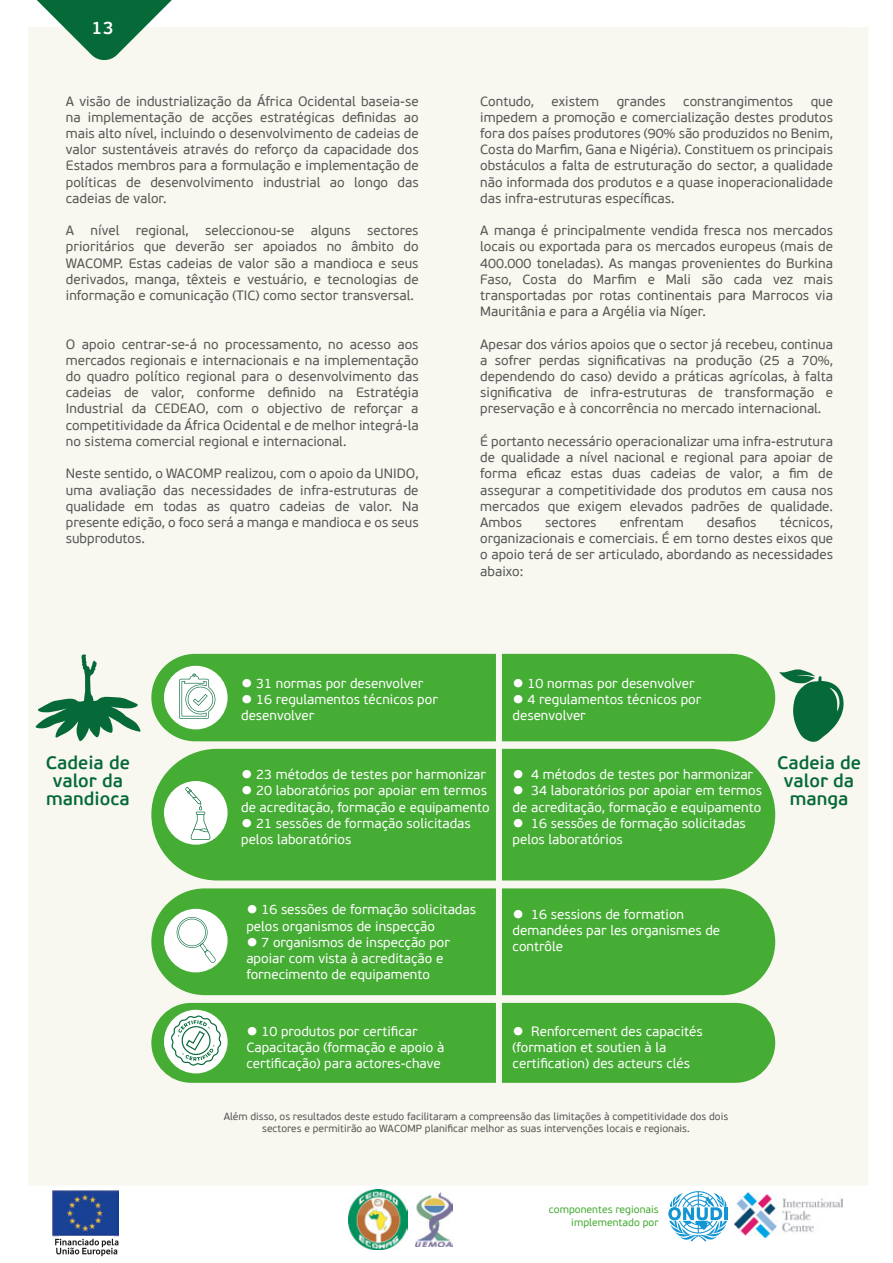
<style>
.page{position:relative;width:893px;height:1263px;background:#fff}
.page>*{position:absolute;margin:0;border:0;box-sizing:border-box;transform-origin:0 0}
.t1{font:600 18.45px/18px "PF Beau Sans Pro";color:#056938;text-align:center}
.t2{font:600 18px "PF Beau Sans Pro";color:#fff}
.t3{font:13.5px/16.2px "PF Beau Sans Pro";color:#575756;text-align:justify}
.t4{font:13.5px/16.2px "PF Beau Sans Pro";color:#fff}
.t5{font:10.5px/12.6px "PF Beau Sans Pro";color:#45ac34;text-align:right}
.t6{font:10.35px/12.5px "PF Beau Sans Pro";color:#575756;text-align:center}
</style>
<div class="page">
<div style="left:29px;top:27px;width:839px;height:1158px;background:#f8f7f0"></div>
<svg style="left:29px;top:0;width:165px;height:62px"></svg>
<div style="left:151px;top:749px;width:624px;height:131px;background:#45ac34;border-radius:66px"></div>
<div style="left:151px;top:654px;width:624px;height:87px;background:#45ac34;border-radius:44px"></div>
<div style="left:151px;top:888px;width:624px;height:107px;background:#45ac34;border-radius:53px"></div>
<div style="left:151px;top:1003px;width:624px;height:80px;background:#45ac34;border-radius:40px"></div>
<div style="left:164px;top:781px;width:64px;height:64px;background:#fff;border-radius:50%"></div>
<svg style="left:185px;top:787px;width:26px;height:53px"></svg>
<div style="left:164px;top:1010px;width:64px;height:63px;background:#fff;border-radius:50%"></div>
<svg style="left:171px;top:1015px;width:50px;height:51px"></svg>
<div style="left:164px;top:909px;width:64px;height:63px;background:#fff;border-radius:50%"></div>
<svg style="left:177px;top:917px;width:39px;height:46px"></svg>
<div style="left:164px;top:666px;width:64px;height:63px;background:#fff;border-radius:50%"></div>
<svg style="left:179px;top:673px;width:36px;height:46px"></svg>
<div style="left:496px;top:644px;width:6px;height:448px;background:#f8f7f0"></div>
<svg style="left:779px;top:669px;width:66px;height:73px"></svg>
<svg style="left:35px;top:654px;width:106px;height:87px"></svg>
<img style="left:415px;top:1193px;width:37px;height:54px">
<img style="left:348px;top:1190px;width:59px;height:60px">
<img style="left:53px;top:1191px;width:66px;height:53px">
<div style="left:59px;top:1236px;width:54px;height:7px;background:#fff"></div>
<svg style="left:55px;top:1239px;width:63px;height:17px"></svg>
<img style="left:734px;top:1193px;width:108px;height:44px">
<svg style="left:668px;top:1191px;width:59px;height:50px"></svg>
<h2 class="t2" style="left:92px;top:17px;width:24px">13</h2>
<p class="t3" style="left:66px;top:93px;width:354px">A visão de industrialização da África Ocidental baseia-se na implementação de acções estratégicas definidas ao mais alto nível, incluindo o desenvolvimento de cadeias de valor sustentáveis através do reforço da capacidade dos Estados membros para a formulação e implementação de políticas de desenvolvimento industrial ao longo das cadeias de valor.</p>
<p class="t3" style="left:66px;top:223px;width:354px">A nível regional, seleccionou-se alguns sectores prioritários que deverão ser apoiados no âmbito do WACOMP. Estas cadeias de valor são a mandioca e seus derivados, manga, têxteis e vestuário, e tecnologias de informação e comunicação (TIC) como sector transversal.</p>
<p class="t3" style="left:66px;top:336px;width:354px">O apoio centrar-se-á no processamento, no acesso aos mercados regionais e internacionais e na implementação do quadro político regional para o desenvolvimento das cadeias de valor, conforme definido na Estratégia Industrial da CEDEAO, com o objectivo de reforçar a competitividade da África Ocidental e de melhor integrá-la no sistema comercial regional e internacional.</p>
<p class="t3" style="left:66px;top:466px;width:354px">Neste sentido, o WACOMP realizou, com o apoio da UNIDO, uma avaliação das necessidades de infra-estruturas de qualidade em todas as quatro cadeias de valor. Na presente edição, o foco será a manga e mandioca e os seus subprodutos.</p>
<p class="t4" style="left:241px;top:675px;width:184px">● 31 normas por desenvolver</p>
<p class="t4" style="left:241px;top:692px;width:198px">● 16 regulamentos técnicos por desenvolver</p>
<p class="t3" style="left:480px;top:93px;width:55px">Contudo,</p>
<p class="t3" style="left:552px;top:93px;width:49px">existem</p>
<p class="t3" style="left:617px;top:93px;width:51px">grandes</p>
<p class="t3" style="left:683px;top:93px;width:111px">constrangimentos</p>
<p class="t3" style="left:480px;top:93px;width:354px;text-indent:330px">que impedem a promoção e comercialização destes produtos fora dos países produtores (90% são produzidos no Benim, Costa do Marfim, Gana e Nigéria). Constituem os principais obstáculos a falta de estruturação do sector, a qualidade não informada dos produtos e a quase inoperacionalidade das infra-estruturas específicas.</p>
<p class="t3" style="left:480px;top:223px;width:354px">A manga é principalmente vendida fresca nos mercados locais ou exportada para os mercados europeus (mais de 400.000 toneladas). As mangas provenientes do Burkina Faso, Costa do Marfim e Mali são cada vez mais transportadas por rotas continentais para Marrocos via Mauritânia e para a Argélia via Níger.</p>
<p class="t3" style="left:480px;top:336px;width:354px">Apesar dos vários apoios que o sector já recebeu, continua a sofrer perdas significativas na produção (25 a 70%, dependendo do caso) devido a práticas agrícolas, à falta significativa de infra-estruturas de transformação e preservação e à concorrência no mercado internacional.</p>
<p class="t3" style="left:480px;top:433px;width:354px">É portanto necessário operacionalizar uma infra-estrutura de qualidade a nível nacional e regional para apoiar de forma eficaz estas duas cadeias de valor, a fim de assegurar a competitividade dos produtos em causa nos mercados que exigem elevados padrões de qualidade.<br>Ambos</p>
<p class="t3" style="left:480px;top:514px;width:354px;text-indent:299px">técnicos, organizacionais e comerciais. É em torno destes eixos que o apoio terá de ser articulado, abordando as necessidades abaixo:</p>
<p class="t3" style="left:545px;top:514px;width:53px">sectores</p>
<p class="t3" style="left:620px;top:514px;width:65px">enfrentam</p>
<p class="t3" style="left:707px;top:514px;width:51px">desafios</p>
<p class="t4" style="left:513px;top:675px;width:184px">● 10 normas por desenvolver</p>
<p class="t4" style="left:513px;top:692px;width:190px">● 4 regulamentos técnicos por desenvolver</p>
<h1 class="t1" style="left:46px;top:754px;width:85px">Cadeia de valor da mandioca</h1>
<p class="t4" style="left:241px;top:767px;width:246px">● 23 métodos de testes por harmonizar</p>
<p class="t4" style="left:241px;top:783px;width:250px">● 20 laboratórios por apoiar em termos de acreditação, formação e equipamento</p>
<p class="t4" style="left:241px;top:815px;width:231px">● 21 sessões de formação solicitadas pelos laboratórios</p>
<p class="t4" style="left:513px;top:767px;width:242px">● 4 métodos de testes por harmonizar</p>
<p class="t4" style="left:513px;top:783px;width:251px">● 34 laboratórios por apoiar em termos de acreditação, formação e equipamento</p>
<p class="t4" style="left:513px;top:815px;width:235px">● 16 sessões de formação solicitadas pelos laboratórios</p>
<h1 class="t1" style="left:777px;top:754px;width:85px">Cadeia de valor da manga</h1>
<p class="t4" style="left:246px;top:902px;width:231px">● 16 sessões de formação solicitadas pelos organismos de inspecção</p>
<p class="t4" style="left:246px;top:934px;width:205px">● 7 organismos de inspecção por apoiar com vista à acreditação e fornecimento de equipamento</p>
<p class="t4" style="left:513px;top:906px;width:209px">● 16 sessions de formation demandées par les organismes de contrôle</p>
<p class="t4" style="left:246px;top:1023px;width:199px">● 10 produtos por certificar<br>Capacitação (formação e apoio à certificação) para actores-chave</p>
<p class="t4" style="left:513px;top:1023px;width:192px">● Renforcement des capacités (formation et soutien à la certification) des acteurs clés</p>
<p class="t6" style="left:224px;top:1110px;width:506px">Além disso, os resultados deste estudo facilitaram a compreensão das limitações à competitividade dos dois sectores e permitirão ao WACOMP planificar melhor as suas intervenções locais e regionais.</p>
<p class="t5" style="left:549px;top:1204px;width:111px">componentes regionais implementado por</p>
</div>
